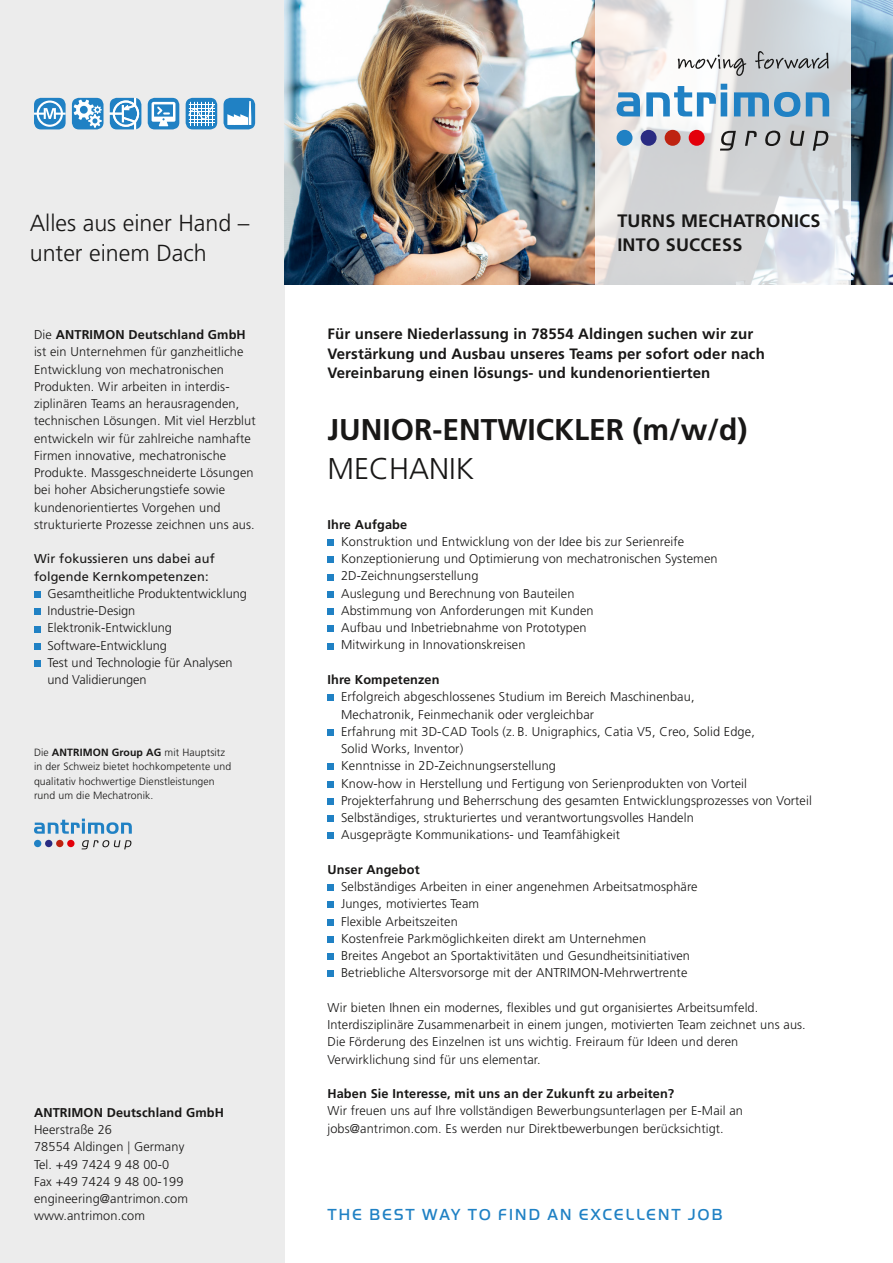
<style>
.page{position:relative;width:893px;height:1263px;background:#fff}
.page>*{position:absolute;margin:0;border:0;box-sizing:border-box;transform-origin:0 0}
.t1{font:700 30px "Frutiger";color:#181716}
.t2{font:300 30px "Frutiger";color:#181716}
.t3{font:300 23.25px/30px "Frutiger";color:#181716}
.t4{font:700 18px/24px "Frutiger";letter-spacing:.015em;color:#181716}
.t5{font:500 16.5px "Handel Gothic ITCW02";letter-spacing:.1em;color:#2081c4}
.t6{font:700 15px/19.5px "Frutiger";letter-spacing:.01em;color:#181716}
.t7{font:300 12.75px/17.2px "Frutiger";letter-spacing:.01em;color:#181716}
.t8{font:700 12.75px "Frutiger";letter-spacing:.01em;color:#181716}
.t9{font:12.75px/17.2px "Frutiger";letter-spacing:.01em;color:#181716}
.t10{font:300 10.5px/14.2px "Frutiger";letter-spacing:.01em;color:#181716}
.s1{font-weight:700}
.s2{font-stretch:condensed}
</style>
<div class="page">
<div style="left:0;top:0;width:285px;height:1263px;background:#ececec"></div>
<div style="left:327px;top:539px;width:7px;height:7px;background:#2081c4"></div>
<div style="left:327px;top:556px;width:7px;height:7px;background:#2081c4"></div>
<div style="left:327px;top:574px;width:7px;height:6px;background:#2081c4"></div>
<div style="left:327px;top:591px;width:7px;height:7px;background:#2081c4"></div>
<div style="left:327px;top:608px;width:7px;height:7px;background:#2081c4"></div>
<div style="left:327px;top:625px;width:7px;height:7px;background:#2081c4"></div>
<div style="left:327px;top:643px;width:7px;height:6px;background:#2081c4"></div>
<div style="left:327px;top:694px;width:7px;height:7px;background:#2081c4"></div>
<div style="left:327px;top:729px;width:7px;height:7px;background:#2081c4"></div>
<div style="left:327px;top:763px;width:7px;height:7px;background:#2081c4"></div>
<div style="left:327px;top:781px;width:7px;height:6px;background:#2081c4"></div>
<div style="left:327px;top:798px;width:7px;height:7px;background:#2081c4"></div>
<div style="left:327px;top:815px;width:7px;height:7px;background:#2081c4"></div>
<div style="left:327px;top:832px;width:7px;height:7px;background:#2081c4"></div>
<div style="left:327px;top:884px;width:7px;height:7px;background:#2081c4"></div>
<div style="left:327px;top:901px;width:7px;height:7px;background:#2081c4"></div>
<div style="left:327px;top:919px;width:7px;height:6px;background:#2081c4"></div>
<div style="left:327px;top:936px;width:7px;height:7px;background:#2081c4"></div>
<div style="left:327px;top:953px;width:7px;height:7px;background:#2081c4"></div>
<div style="left:327px;top:970px;width:7px;height:7px;background:#2081c4"></div>
<img style="left:285px;top:0;width:608px;height:285px">
<svg style="left:595px;top:0;width:255px;height:285px;fill:#d5d7d9"></svg>
<svg style="left:617px;top:92px;width:23px;height:24px"></svg>
<svg style="left:646px;top:84px;width:81px;height:32px"></svg>
<svg style="left:734px;top:92px;width:66px;height:25px;background:#6ba4cb"></svg>
<svg style="left:806px;top:92px;width:23px;height:24px"></svg>
<svg style="left:720px;top:131px;width:16px;height:19px"></svg>
<svg style="left:745px;top:131px;width:12px;height:15px"></svg>
<svg style="left:765px;top:131px;width:16px;height:15px"></svg>
<svg style="left:790px;top:131px;width:14px;height:15px"></svg>
<svg style="left:813px;top:131px;width:16px;height:19px"></svg>
<div style="left:617px;top:130px;width:15px;height:16px;background:#2081c4;border-radius:50%"></div>
<div style="left:641px;top:130px;width:16px;height:16px;background:#292b82;border-radius:50%"></div>
<div style="left:665px;top:130px;width:16px;height:16px;background:#be2311;border-radius:50%"></div>
<div style="left:689px;top:130px;width:16px;height:16px;background:#e3000b;border-radius:50%"></div>
<svg style="left:678px;top:55px;width:68px;height:21px"></svg>
<svg style="left:755px;top:51px;width:74px;height:18px"></svg>
<div style="left:34px;top:98px;width:32px;height:31px;background:#2081c4;border-radius:7px"></div>
<svg style="left:34px;top:101px;width:32px;height:26px"></svg>
<div style="left:72px;top:98px;width:32px;height:31px;background:#2081c4;border-radius:7px"></div>
<svg style="left:74px;top:100px;width:28px;height:28px"></svg>
<svg style="left:148px;top:98px;width:31px;height:31px"></svg>
<svg style="left:152px;top:102px;width:23px;height:24px"></svg>
<div style="left:224px;top:98px;width:31px;height:31px;background:#2081c4;border-radius:7px"></div>
<svg style="left:227px;top:101px;width:24px;height:24px"></svg>
<div style="left:186px;top:98px;width:31px;height:31px;background:#2081c4;border-radius:7px"></div>
<svg style="left:188px;top:102px;width:27px;height:24px"></svg>
<svg style="left:110px;top:98px;width:31px;height:32px"></svg>
<div style="left:34px;top:591px;width:7px;height:7px;background:#2081c4"></div>
<div style="left:34px;top:608px;width:7px;height:7px;background:#2081c4"></div>
<div style="left:34px;top:626px;width:7px;height:6px;background:#2081c4"></div>
<div style="left:34px;top:643px;width:7px;height:7px;background:#2081c4"></div>
<div style="left:34px;top:660px;width:7px;height:7px;background:#2081c4"></div>
<svg style="left:34px;top:819px;width:98px;height:15px"></svg>
<svg style="left:82px;top:840px;width:50px;height:9px"></svg>
<div style="left:34px;top:840px;width:7px;height:7px;background:#2081c4;border-radius:50%"></div>
<div style="left:45px;top:840px;width:7px;height:7px;background:#292b82;border-radius:50%"></div>
<div style="left:56px;top:840px;width:7px;height:7px;background:#be2311;border-radius:50%"></div>
<div style="left:67px;top:840px;width:8px;height:7px;background:#e3000b;border-radius:50%"></div>
<h2 class="t3" style="left:30px;top:208px;width:221px">Alles aus einer Hand – unter einem Dach</h2>
<h3 class="t4" style="left:617px;top:208px;width:205px">TURNS MECHATRONICS<br>INTO SUCCESS</h3>
<p class="t7" style="left:34px;top:326px;width:223px">Die <span class="s1">ANTRIMON Deutschland GmbH </span>ist ein Unternehmen für ganzheitliche Entwicklung von mechatronischen Produkten. Wir arbeiten in interdis&shy;ziplinären Teams an herausragenden, technischen Lösungen. Mit viel Herzblut entwickeln wir für zahlreiche namhafte Firmen innovative, mechatronische Produkte. Massgeschneiderte Lösungen bei hoher Absicherungstiefe sowie kundenorientiertes Vorgehen und strukturierte Prozesse zeichnen uns aus.</p>
<p class="t9" style="left:34px;top:550px;width:182px">Wir fokussieren uns dabei auf folgende Kernkompetenzen:</p>
<p class="t7" style="left:48px;top:585px;width:201px">Gesamtheitliche Produktentwicklung<br>Industrie-Design<br>Elektronik-Entwicklung<br>Software-Entwicklung<br>Test und Technologie für Analysen und Validierungen</p>
<p class="t10" style="left:34px;top:745px;width:199px">Die <span class="s1">ANTRIMON Group AG</span> mit Hauptsitz in der Schweiz bietet hochkompetente und qualitativ hochwertige Dienstleistungen rund um die Mechatronik.</p>
<p class="t8" style="left:34px;top:1105px;width:192px">ANTRIMON Deutschland GmbH</p>
<p class="t7" style="left:34px;top:1121px;width:156px">Heerstraße 26<br>78554 Aldingen <span class="s2">|</span> Germany<br>Tel. +49 7424 9 48 00-0<br>Fax +49 7424 9 48 00-199 engineering@antrimon.com www.antrimon.com</p>
<p class="t6" style="left:327px;top:324px;width:439px">Für unsere Niederlassung in 78554 Aldingen suchen wir zur<br>Verstärkung und Ausbau unseres Teams per sofort oder nach<br>Vereinbarung einen lösungs- und kundenorientierten</p>
<h1 class="t1" style="left:327px;top:412px;width:422px">JUNIOR-ENTWICKLER (m/w/d)</h1>
<h1 class="t2" style="left:327px;top:452px;width:148px">MECHANIK</h1>
<p class="t8" style="left:327px;top:517px;width:81px">Ihre Aufgabe</p>
<p class="t7" style="left:341px;top:533px;width:378px">Konstruktion und Entwicklung von der Idee bis zur Serienreife Konzeptionierung und Optimierung von mechatronischen Systemen 2D-Zeichnungserstellung<br>Auslegung und Berechnung von Bauteilen<br>Abstimmung von Anforderungen mit Kunden<br>Aufbau und Inbetriebnahme von Prototypen<br>Mitwirkung in Innovationskreisen</p>
<p class="t8" style="left:327px;top:672px;width:114px">Ihre Kompetenzen</p>
<p class="t7" style="left:341px;top:688px;width:472px">Erfolgreich abgeschlossenes Studium im Bereich Maschinenbau,<br>Mechatronik, Feinmechanik oder vergleichbar<br>Erfahrung mit 3D-CAD Tools (z. B. Unigraphics, Catia V5, Creo, Solid Edge,<br>Solid Works, Inventor)<br>Kenntnisse in 2D-Zeichnungserstellung<br>Know-how in Herstellung und Fertigung von Serienprodukten von Vorteil Projekterfahrung und Beherrschung des gesamten Entwicklungsprozesses von Vorteil Selbständiges, strukturiertes und verantwortungsvolles Handeln<br>Ausgeprägte Kommunikations- und Teamfähigkeit</p>
<p class="t8" style="left:327px;top:862px;width:94px">Unser Angebot</p>
<p class="t7" style="left:341px;top:878px;width:358px">Selbständiges Arbeiten in einer angenehmen Arbeitsatmosphäre Junges, motiviertes Team<br>Flexible Arbeitszeiten<br>Kostenfreie Parkmöglichkeiten direkt am Unternehmen<br>Breites Angebot an Sportaktivitäten und Gesundheitsinitiativen Betriebliche Altersvorsorge mit der ANTRIMON-Mehrwertrente</p>
<p class="t7" style="left:327px;top:999px;width:480px">Wir bieten Ihnen ein modernes, flexibles und gut organisiertes Arbeitsumfeld.<br>Interdisziplinäre Zusammenarbeit in einem jungen, motivierten Team zeichnet uns aus.<br>Die Förderung des Einzelnen ist uns wichtig. Freiraum für Ideen und deren Verwirklichung sind für uns elementar.</p>
<p class="t8" style="left:327px;top:1086px;width:348px">Haben Sie Interesse, mit uns an der Zukunft zu arbeiten?</p>
<p class="t7" style="left:327px;top:1102px;width:417px">Wir freuen uns auf Ihre vollständigen Bewerbungsunterlagen per E-Mail an jobs@antrimon.com. Es werden nur Direktbewerbungen berücksichtigt.</p>
<p class="t5" style="left:327px;top:1206px;width:397px">THE BEST WAY TO FIND AN EXCELLENT JOB</p>
</div>
